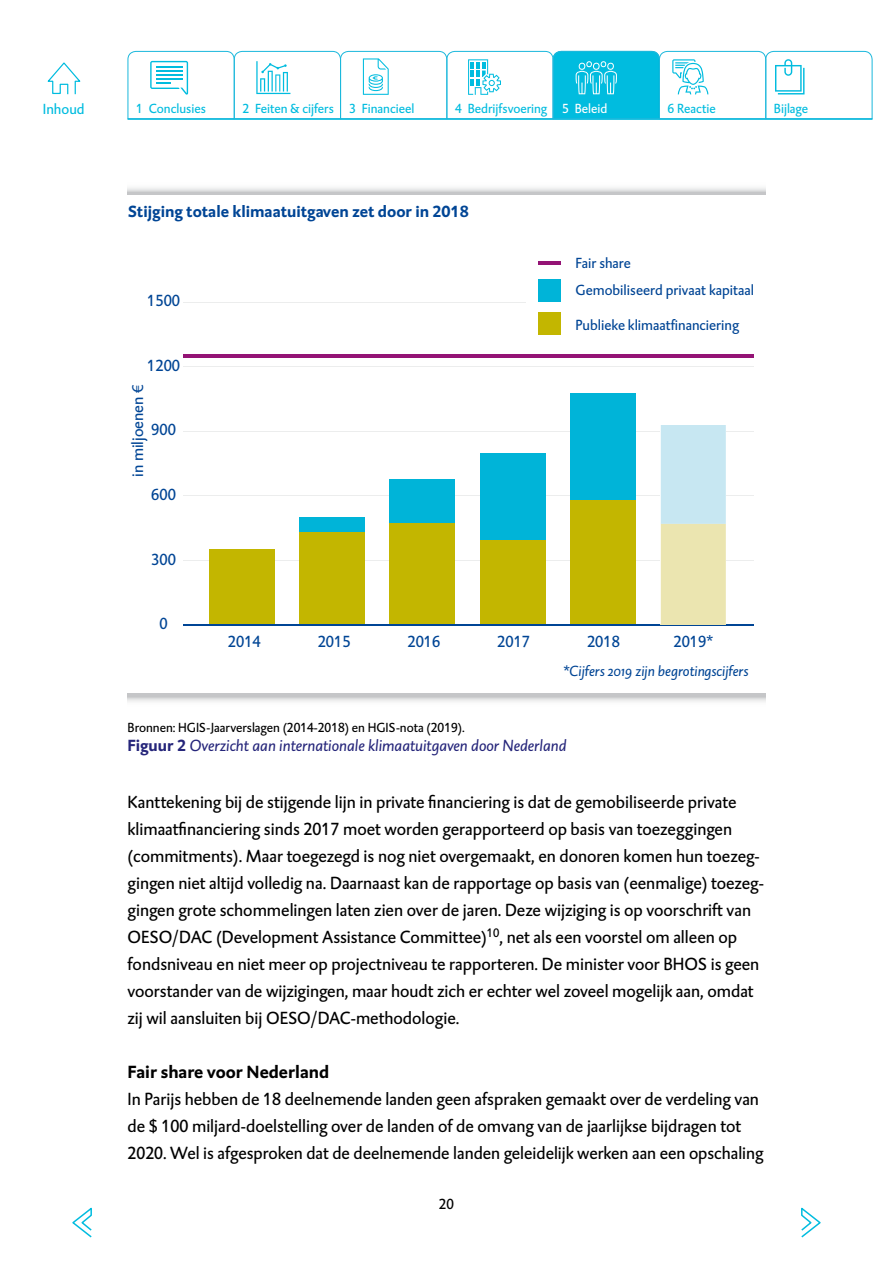
<style>
.page{position:relative;width:893px;height:1263px;background:#fff}
.page>*{position:absolute;margin:0;border:0;box-sizing:border-box;transform-origin:0 0}
.t1{font:18px/27px "DTL Caspari TOT";color:#000}
.t2{font:700 18px "DTL Caspari TOT";color:#000}
.t3{font:italic 16.5px "DTL Caspari TOT";color:#25257a}
.t4{font:16.5px "DTL Caspari T";color:#004595}
.t5{font:700 16.5px "DTL Caspari T";color:#004595}
.t6{font:15px "DTL Caspari T";color:#004595}
.t7{font:italic 15px "DTL Caspari ST";color:#004595}
.t8{font:15px "DTL Caspari TOT";color:#00bcdf}
.t9{font:15px "DTL Caspari TOT";color:#000}
.t10{font:13.5px "DTL Caspari TOT";color:#00bcdf}
.t11{font:13.5px "DTL Caspari TOT";color:#000}
.s1{color:#fff}
.s2{font-family:"Myriad Pro"}
.s3{font-weight:700;font-style:normal}
</style>
<div class="page">
<svg style="left:128px;top:693px;width:637px;height:9px;background:#d5d6d7"></svg>
<svg style="left:128px;top:188px;width:638px;height:7px;background:#d5d6d8"></svg>
<hr style="left:183px;top:560px;width:570px;height:1px;background:#eceded">
<hr style="left:183px;top:496px;width:570px;height:1px;background:#eceded">
<hr style="left:183px;top:431px;width:570px;height:1px;background:#eceded">
<hr style="left:183px;top:367px;width:570px;height:1px;background:#eceded">
<hr style="left:183px;top:302px;width:342px;height:1px;background:#eceded">
<div style="left:538px;top:313px;width:23px;height:22px;background:#c3b600"></div>
<div style="left:538px;top:279px;width:23px;height:22px;background:#00b4d8"></div>
<hr style="left:183px;top:355px;width:570px;height:3px;background:#941375">
<hr style="left:538px;top:262px;width:23px;height:3px;background:#941375">
<div style="left:300px;top:517px;width:65px;height:16px;background:#00b4d8"></div>
<div style="left:390px;top:479px;width:65px;height:44px;background:#00b4d8"></div>
<div style="left:480px;top:453px;width:65px;height:87px;background:#00b4d8"></div>
<div style="left:570px;top:394px;width:65px;height:107px;background:#00b4d8"></div>
<div style="left:209px;top:549px;width:65px;height:76px;background:#c3b600"></div>
<div style="left:300px;top:533px;width:65px;height:92px;background:#c3b600"></div>
<div style="left:390px;top:523px;width:65px;height:102px;background:#c3b600"></div>
<div style="left:480px;top:540px;width:65px;height:85px;background:#c3b600"></div>
<div style="left:570px;top:501px;width:65px;height:124px;background:#c3b600"></div>
<hr style="left:183px;top:624px;width:570px;height:2px;background:#004595">
<svg style="left:661px;top:425px;width:65px;height:199px;background:#d9e6d0"></svg>
<hr style="left:661px;top:624px;width:65px;height:1px;background:#ebe5b0">
<svg style="left:47px;top:62px;width:34px;height:33px"></svg>
<svg style="left:72px;top:1207px;width:20px;height:31px"></svg>
<svg style="left:801px;top:1207px;width:20px;height:31px"></svg>
<hr style="left:128px;top:118px;width:744px;height:2px;background:#00bcdf">
<svg style="left:127px;top:51px;width:746px;height:68px"></svg>
<p class="t8" style="left:43px;top:99px;width:43px">Inhoud</p>
<p class="t10" style="left:136px;top:99px;width:71px">1 Conclusies</p>
<p class="t10" style="left:242px;top:99px;width:173px">2 Feiten &amp; cijfers 3 Financieel</p>
<p class="t10" style="left:455px;top:99px;width:154px">4 Bedrijfsvoering <span class="s1">5 Beleid</span></p>
<p class="t10" style="left:668px;top:99px;width:50px">6 Reactie</p>
<p class="t10" style="left:774px;top:99px;width:36px">Bijlage</p>
<p class="t5" style="left:128px;top:200px;width:343px">Stijging totale klimaatuitgaven zet door in 2018</p>
<p class="t4" style="left:147px;top:291px;width:34px">1500</p>
<p class="t4" style="left:147px;top:355px;width:34px">1200</p>
<p class="t4" style="left:128px;top:477px;width:93px;rotate:-90deg">in miljoenen <span class="s2">€</span></p>
<p class="t4" style="left:151px;top:420px;width:26px">900</p>
<p class="t4" style="left:151px;top:484px;width:26px">600</p>
<p class="t4" style="left:151px;top:549px;width:26px">300</p>
<p class="t4" style="left:160px;top:613px;width:10px">0</p>
<p class="t6" style="left:575px;top:254px;width:57px">Fair share</p>
<p class="t6" style="left:575px;top:281px;width:180px">Gemobiliseerd privaat kapitaal</p>
<p class="t6" style="left:575px;top:316px;width:165px">Publieke klimaatfinanciering</p>
<p class="t4" style="left:228px;top:631px;width:34px">2014</p>
<p class="t4" style="left:318px;top:631px;width:34px">2015</p>
<p class="t4" style="left:407px;top:631px;width:34px">2016</p>
<p class="t4" style="left:497px;top:631px;width:34px">2017</p>
<p class="t4" style="left:587px;top:631px;width:34px">2018</p>
<p class="t4" style="left:673px;top:631px;width:41px">2019*</p>
<p class="t7" style="left:563px;top:662px;width:186px">*Cijfers 2019 zijn begrotingscijfers</p>
<p class="t11" style="left:128px;top:719px;width:339px">Bronnen: HGIS-Jaarverslagen (2014-2018) en HGIS-nota (2019).</p>
<p class="t3" style="left:128px;top:735px;width:440px"><span class="s3">Figuur 2</span> Overzicht aan internationale klimaatuitgaven door Nederland</p>
<p class="t1" style="left:128px;top:788px;width:638px">Kanttekening bij de stijgende lijn in private financiering is dat de gemobiliseerde private klimaatfinanciering sinds 2017 moet worden gerapporteerd op basis van toezeggingen (commitments). Maar toegezegd is nog niet overgemaakt, en donoren komen hun toezeg&shy;gingen niet altijd volledig na. Daarnaast kan de rapportage op basis van (eenmalige) toezeg&shy;gingen grote schommelingen laten zien over de jaren. Deze wijziging is op voorschrift van OESO/DAC (Development Assistance Committee)<sup>10</sup>, net als een voorstel om alleen op fondsniveau en niet meer op projectniveau te rapporteren. De minister voor BHOS is geen voorstander van de wijzigingen, maar houdt zich er echter wel zoveel mogelijk aan, omdat zij wil aansluiten bij OESO/DAC-methodologie.</p>
<p class="t2" style="left:128px;top:1060px;width:203px">Fair share voor Nederland</p>
<p class="t1" style="left:128px;top:1085px;width:637px">In Parijs hebben de 18 deelnemende landen geen afspraken gemaakt over de verdeling van de $ 100 miljard-doelstelling over de landen of de omvang van de jaarlijkse bijdragen tot<br>2020. Wel is afgesproken dat de deelnemende landen geleidelijk werken aan een opschaling</p>
<p class="t9" style="left:439px;top:1194px;width:16px">20</p>
</div>
